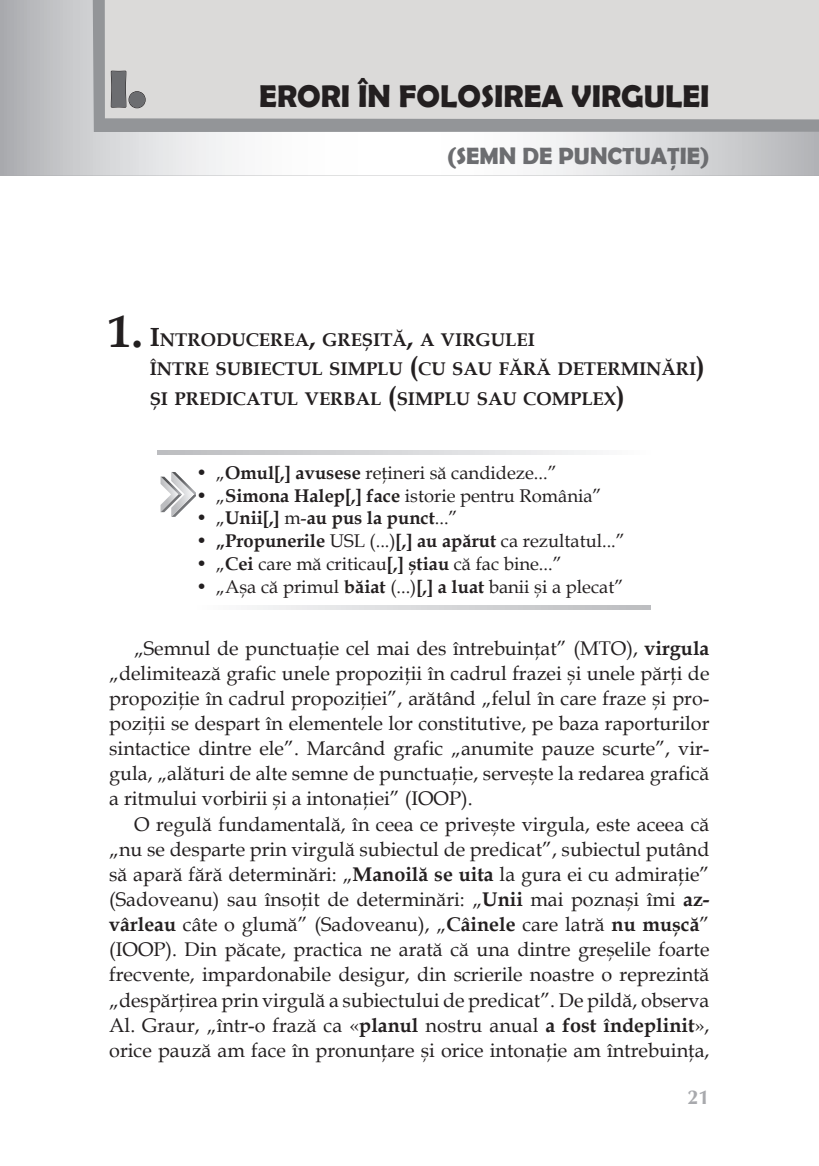
<style>
.page{position:relative;width:819px;height:1166px;background:#fff}
.page>*{position:absolute;margin:0;border:0;box-sizing:border-box;transform-origin:0 0}
.t1{font:31.5px "Berlin Sans FB Demi RO";color:#231f20}
.t2{font:23.62px "Berlin Sans FB Demi RO";color:#6c6d70}
.t3{font:700 20.12px "Optima";color:#a8a9ad}
.t4{font:19.78px/25.2px "Book Antiqua";color:#231f20;text-align:justify}
.t5{font:18.38px "Book Antiqua";color:#231f20}
.t6{font:700 18.38px/29.8px "Book Antiqua";color:#231f20}
.t7{font:700 18.38px "Book Antiqua";color:#231f20}
.s1{font-family:"Berlin Sans FB";font-weight:700;font-size:52.5px;color:#6c6d70}
.s2{font-size:46.02px}
.s3{font-size:26.25px}
.s4{font-weight:700}
.s5{font-weight:400}
</style>
<div class="page">
<svg style="left:0;top:0;width:819px;height:176px;background:#d5d5d5"></svg>
<svg style="left:110px;top:70px;width:36px;height:39px"></svg>
<svg style="left:160px;top:472px;width:36px;height:45px"></svg>
<svg style="left:158px;top:450px;width:433px;height:4px;background:#d6d7d9"></svg>
<svg style="left:252px;top:605px;width:398px;height:5px;background:#d6d7d9"></svg>
<h1 class="t1" style="left:109px;top:78px;width:601px"><span class="s1">I.</span> ERORI ÎN FOLOSIREA VIRGULEI</h1>
<p class="t2" style="left:447px;top:143px;width:264px">(SEMN DE PUNCTUAȚIE)</p>
<p class="t6" style="left:150px;top:324px;width:557px;text-indent:-41px"><span class="s2">1.</span> <span class="s3">I</span>NTRODUCEREA<span class="s3">,</span> GREŞITĂ<span class="s3">,</span> A VIRGULEI<br>ÎNTRE SUBIECTUL SIMPLU <span class="s3">(</span>CU SAU FĂRĂ DETERMINĂRI<span class="s3">)<br></span>ŞI PREDICATUL VERBAL <span class="s3">(</span>SIMPLU SAU COMPLEX<span class="s3">)</span></p>
<p class="t5" style="left:196px;top:460px;width:362px">• „<span class="s4">Omul[,] avusese</span> reţineri să candideze...”</p>
<p class="t5" style="left:196px;top:482px;width:407px">• „<span class="s4">Simona Halep[,] face</span> istorie pentru România”</p>
<p class="t7" style="left:196px;top:505px;width:263px"><span class="s5">• „</span>Unii[,] <span class="s5">m‑</span>au pus la punct<span class="s5">...”</span></p>
<p class="t5" style="left:196px;top:528px;width:430px">• <span class="s4">„Propunerile</span> USL (...)<span class="s4">[,] au apărut</span> ca rezultatul...”</p>
<p class="t5" style="left:196px;top:551px;width:367px">• „<span class="s4">Cei</span> care mă criticau<span class="s4">[,] ştiau</span> că fac bine...”</p>
<p class="t5" style="left:196px;top:573px;width:429px">• „Aşa că primul <span class="s4">băiat</span> (...)<span class="s4">[,] a luat</span> banii şi a plecat”</p>
<p class="t4" style="left:109px;top:635px;width:601px;text-indent:25px">„Semnul de punctuaţie cel mai des întrebuinţat” (MTO), <span class="s4">virgula </span>„delimitează grafic unele propoziţii în cadrul frazei şi unele părţi de propoziţie în cadrul propoziţiei”, arătând „felul în care fraze şi pro&shy;poziţii se despart în elementele lor constitutive, pe baza raporturilor sintactice dintre ele”. Marcând grafic „anumite pauze scurte”, vir&shy;gula, „alături de alte semne de punctuaţie, serveşte la redarea grafică a ritmului vorbirii şi a intonaţiei” (IOOP).</p>
<p class="t4" style="left:109px;top:811px;width:601px;text-indent:25px">O regulă fundamentală, în ceea ce priveşte virgula, este aceea că „nu se desparte prin virgulă subiectul de predicat”, subiectul putând să apară fără determinări: „<span class="s4">Manoilă se uita</span> la gura ei cu admiraţie” (Sadoveanu) sau însoţit de determinări: „<span class="s4">Unii</span> mai poznaşi îmi <span class="s4">az&shy;vârleau</span> câte o glumă” (Sadoveanu), „<span class="s4">Câinele</span> care latră <span class="s4">nu muşcă</span>” (IOOP). Din păcate, practica ne arată că una dintre greşelile foarte frecvente, impardonabile desigur, din scrierile noastre o reprezintă „despărţirea prin virgulă a subiectului de predicat”. De pildă, observa Al. Graur, „într‑o frază ca «<span class="s4">planul</span> nostru anual <span class="s4">a fost îndeplinit</span>», orice pauză am face în pronunţare şi orice intonaţie am întrebuinţa,</p>
<p class="t3" style="left:687px;top:1084px;width:24px">21</p>
</div>
